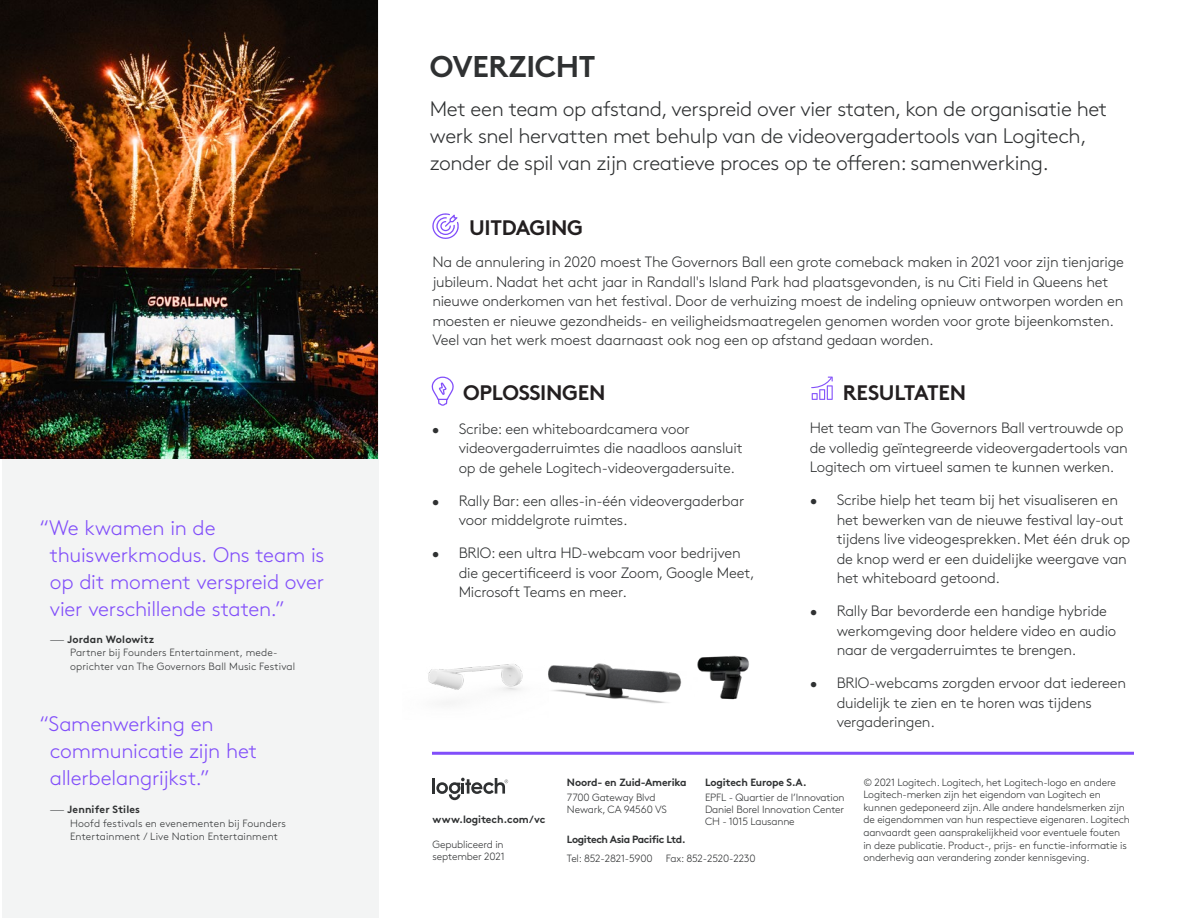
<style>
.page{position:relative;width:1188px;height:918px;background:#fff}
.page>*{position:absolute;margin:0;border:0;box-sizing:border-box;transform-origin:0 0}
.t1{font:700 30px "Brown Pro";letter-spacing:-.015em;color:#2f3132}
.t2{font:300 21px/27px "Brown Pro";letter-spacing:-.02em;color:#2f3132}
.t3{font:300 21px/27px "Brown Pro";letter-spacing:-.01em;color:#814efa}
.t4{font:700 21px "Brown Pro";letter-spacing:-.015em;color:#231f20}
.t5{font:300 15px/19.5px "Brown Pro";letter-spacing:-.015em;color:#2f3132}
.t6{font:300 10.5px/12.6px "Brown Pro";letter-spacing:-.015em;color:#2f3132}
.t7{font:300 10.5px/13.5px "Brown Pro";letter-spacing:.01em;color:#2f3132}
.t8{font:300 10.5px/13.5px "Brown Pro";letter-spacing:.015em;color:#2f3132}
.t9{font:700 10.5px "Brown Pro";letter-spacing:-.015em;color:#2f3132}
.t10{font:700 10.5px "Brown Pro";letter-spacing:-.04em;color:#2f3132}
.s1{font-weight:700}
</style>
<div class="page">
<hr style="left:432px;top:752px;width:702px;height:3px;background:#814efa">
<svg style="left:433px;top:778px;width:75px;height:22px"></svg>
<div style="left:2px;top:0;width:377px;height:918px;background:#f3f4f4"></div>
<img style="left:0;top:0;width:378px;height:459px">
<svg style="left:432px;top:213px;width:27px;height:26px"></svg>
<svg style="left:811px;top:377px;width:22px;height:23px"></svg>
<svg style="left:432px;top:377px;width:22px;height:29px"></svg>
<img style="left:548px;top:663px;width:134px;height:40px">
<img style="left:428px;top:664px;width:95px;height:40px">
<img style="left:697px;top:655px;width:52px;height:45px">
<h2 class="t3" style="left:50px;top:513px;width:276px;text-indent:-10px">“We kwamen in de thuiswerkmodus. Ons team is op dit moment verspreid over vier verschillende staten.”</h2>
<p class="t7" style="left:70px;top:631px;width:227px;text-indent:-20px">— <span class="s1">Jordan Wolowitz<br></span>Partner bij Founders Entertainment, mede&shy;oprichter van The Governors Ball Music Festival</p>
<h2 class="t3" style="left:50px;top:709px;width:209px;text-indent:-10px">“Samenwerking en communicatie zijn het allerbelangrijkst.”</h2>
<p class="t8" style="left:70px;top:802px;width:217px;text-indent:-20px">— <span class="s1">Jennifer Stiles<br></span>Hoofd festivals en evenementen bij Founders<br>Entertainment / Live Nation Entertainment</p>
<h1 class="t1" style="left:430px;top:42px;width:167px">OVERZICHT</h1>
<h2 class="t2" style="left:430px;top:94px;width:679px">Met een team op afstand, verspreid over vier staten, kon de organisatie het werk snel hervatten met behulp van de videovergadertools van Logitech, zonder de spil van zijn creatieve proces op te offeren: samenwerking.</h2>
<h2 class="t4" style="left:469px;top:211px;width:115px">UITDAGING</h2>
<p class="t5" style="left:432px;top:251px;width:693px">Na de annulering in 2020 moest The Governors Ball een grote comeback maken in 2021 voor zijn tienjarige jubileum. Nadat het acht jaar in Randall's Island Park had plaatsgevonden, is nu Citi Field in Queens het nieuwe onderkomen van het festival. Door de verhuizing moest de indeling opnieuw ontworpen worden en moesten er nieuwe gezondheids- en veiligheidsmaatregelen genomen worden voor grote bijeenkomsten.<br>Veel van het werk moest daarnaast ook nog een op afstand gedaan worden.</p>
<h2 class="t4" style="left:463px;top:376px;width:144px">OPLOSSINGEN</h2>
<p class="t5" style="left:459px;top:418px;width:285px;text-indent:-27px">• Scribe: een whiteboardcamera voor videovergaderruimtes die naadloos aansluit op de gehele Logitech-videovergadersuite.</p>
<p class="t5" style="left:459px;top:490px;width:287px;text-indent:-27px">• Rally Bar: een alles-in-één videovergaderbar voor middelgrote ruimtes.</p>
<p class="t5" style="left:459px;top:542px;width:297px;text-indent:-27px">• BRIO: een ultra HD-webcam voor bedrijven die gecertificeerd is voor Zoom, Google Meet,<br>Microsoft Teams en meer.</p>
<h2 class="t4" style="left:843px;top:376px;width:125px">RESULTATEN</h2>
<p class="t5" style="left:810px;top:417px;width:320px">Het team van The Governors Ball vertrouwde op de volledig geïntegreerde videovergadertools van<br>Logitech om virtueel samen te kunnen werken.</p>
<p class="t5" style="left:837px;top:489px;width:295px;text-indent:-27px">• Scribe hielp het team bij het visualiseren en het bewerken van de nieuwe festival lay-out tijdens live videogesprekken. Met één druk op de knop werd er een duidelijke weergave van het whiteboard getoond.</p>
<p class="t5" style="left:837px;top:600px;width:281px;text-indent:-27px">• Rally Bar bevorderde een handige hybride werkomgeving door heldere video en audio naar de vergaderruimtes te brengen.</p>
<p class="t5" style="left:837px;top:672px;width:291px;text-indent:-27px">• BRIO-webcams zorgden ervoor dat iedereen duidelijk te zien en te horen was tijdens vergaderingen.</p>
<p class="t9" style="left:433px;top:810px;width:114px">www.logitech.com/vc</p>
<p class="t6" style="left:433px;top:837px;width:73px">Gepubliceerd in september 2021</p>
<p class="t9" style="left:567px;top:773px;width:121px">Noord- en Zuid-Amerika</p>
<p class="t6" style="left:567px;top:791px;width:101px;line-height:12px">7700 Gateway Blvd<br>Newark, CA 94560 VS</p>
<p class="t9" style="left:705px;top:773px;width:103px">Logitech Europe S.A.</p>
<p class="t6" style="left:705px;top:791px;width:141px;line-height:12px;text-align:justify">EPFL - Quartier de I’Innovation Daniel Borel Innovation Center CH - 1015 Lausanne</p>
<p class="t10" style="left:567px;top:831px;width:120px">Logitech Asia Pacific Ltd.</p>
<p class="t6" style="left:567px;top:851px;width:87px">Tel: 852-2821-5900</p>
<p class="t6" style="left:666px;top:851px;width:91px">Fax: 852-2520-2230</p>
<p class="t6" style="left:863px;top:775px;width:268px">© 2021 Logitech. Logitech, het Logitech-logo en andere Logitech-merken zijn het eigendom van Logitech en kunnen gedeponeerd zijn. Alle andere handelsmerken zijn de eigendommen van hun respectieve eigenaren. Logitech aanvaardt geen aansprakelijkheid voor eventuele fouten in deze publicatie. Product-, prijs- en functie-informatie is onderhevig aan verandering zonder kennisgeving.</p>
</div>
